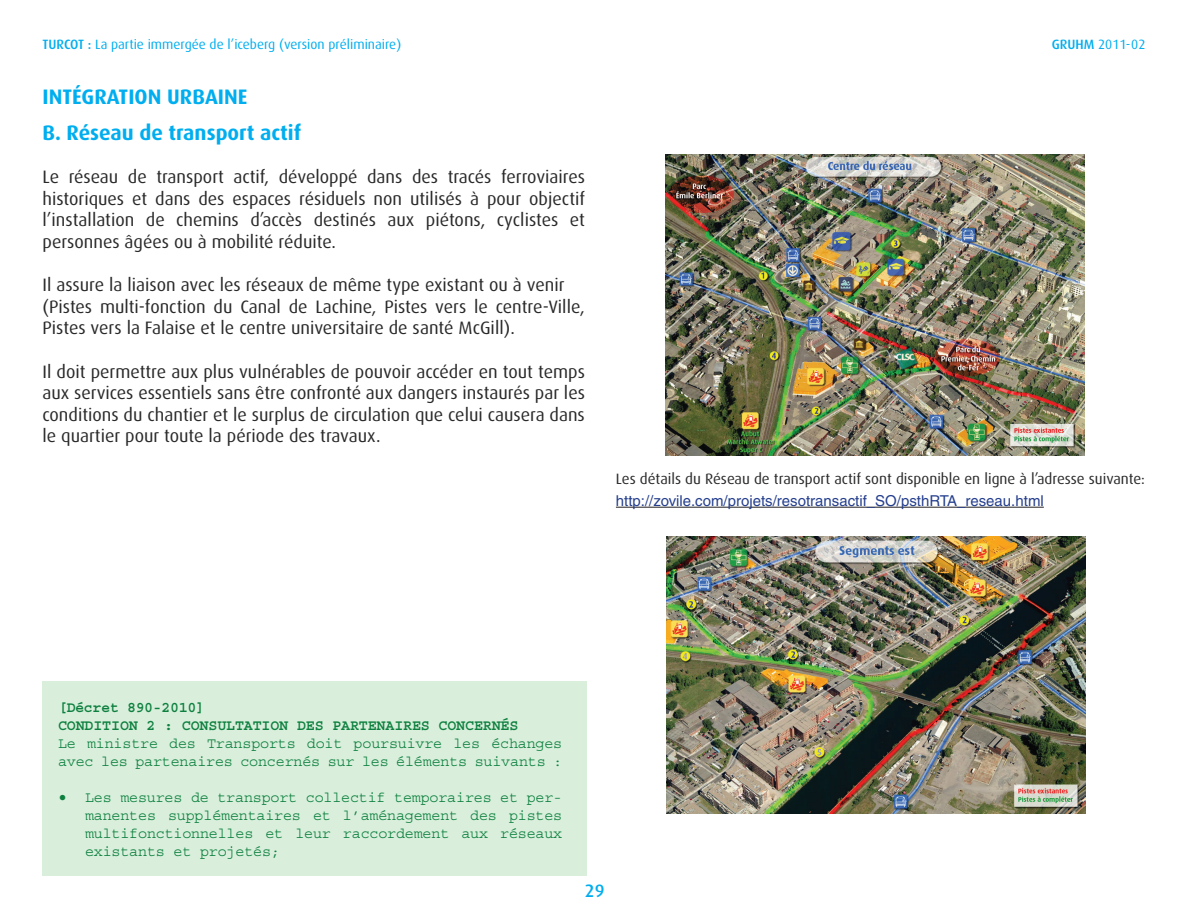
<style>
.page{position:relative;width:1188px;height:918px;background:#fff}
.page>*{position:absolute;margin:0;border:0;box-sizing:border-box;transform-origin:0 0}
.t1{font:700 21px/36px "Dax";color:#00aeef}
.t2{font:18px/21.6px "Dax";color:#282928;text-align:justify}
.t3{font:500 18px "Dax";color:#00aeef}
.t4{font:15px/18px "Courier";letter-spacing:-.01em;color:#0d803f}
.t5{font:15px "Dax";color:#282928}
.t6{font:15px "Helvetica";color:#253f8e}
.t7{font:700 15px/18px "Courier";letter-spacing:-.01em;color:#0d803f}
.t8{font:13.5px "Dax";color:#00aeef}
.s1{font-weight:500}
</style>
<div class="page">
<div style="left:43px;top:681px;width:544px;height:194px;background:#d9efdb"></div>
<hr style="left:616px;top:507px;width:428px;height:1px;background:#231f20">
<img style="left:665px;top:155px;width:420px;height:300px">
<img style="left:666px;top:536px;width:420px;height:277px">
<p class="t8" style="left:43px;top:37px;width:360px"><span class="s1">TURCOT :</span> La partie immergée de l’iceberg (version préliminaire)</p>
<p class="t8" style="left:1052px;top:37px;width:95px"><span class="s1">GRUHM</span> 2011-02</p>
<p class="t1" style="left:43px;top:79px;width:260px">INTÉGRATION URBAINE<br>B. Réseau de transport actif</p>
<p class="t2" style="left:43px;top:166px;width:544px">Le réseau de transport actif, développé dans des tracés ferroviaires historiques et dans des espaces résiduels non utilisés à pour objectif l’installation de chemins d’accès destinés aux piétons, cyclistes et personnes âgées ou à mobilité réduite.</p>
<p class="t2" style="left:43px;top:274px;width:544px;text-align:left">Il assure la liaison avec les réseaux de même type existant ou à venir (Pistes multi-fonction du Canal de Lachine, Pistes vers le centre-Ville,<br>Pistes vers la Falaise et le centre universitaire de santé McGill).</p>
<p class="t2" style="left:43px;top:361px;width:544px">Il doit permettre aux plus vulnérables de pouvoir accéder en tout temps aux services essentiels sans être confronté aux dangers instaurés par les conditions du chantier et le surplus de circulation que celui causera dans le quartier pour toute la période des travaux.</p>
<p class="t5" style="left:616px;top:471px;width:531px">Les détails du Réseau de transport actif sont disponible en ligne à l’adresse suivante:</p>
<p class="t6" style="left:616px;top:492px;width:429px">http://zovile.com/projets/resotransactif_SO/psthRTA_reseau.html</p>
<p class="t7" style="left:58px;top:699px;width:462px">[Décret 890-2010]<br>CONDITION 2 : CONSULTATION DES PARTENAIRES CONCERNÉS</p>
<p class="t4" style="left:58px;top:735px;width:506px">Le ministre des Transports doit poursuivre les échanges avec les partenaires concernés sur les éléments suivants :</p>
<p class="t4" style="left:85px;top:789px;width:479px;text-align:justify;text-indent:-27px">• Les mesures de transport collectif temporaires et per&shy;manentes supplémentaires et l’aménagement des pistes multifonctionnelles et leur raccordement aux réseaux existants et projetés;</p>
<p class="t3" style="left:585px;top:881px;width:21px">29</p>
</div>
